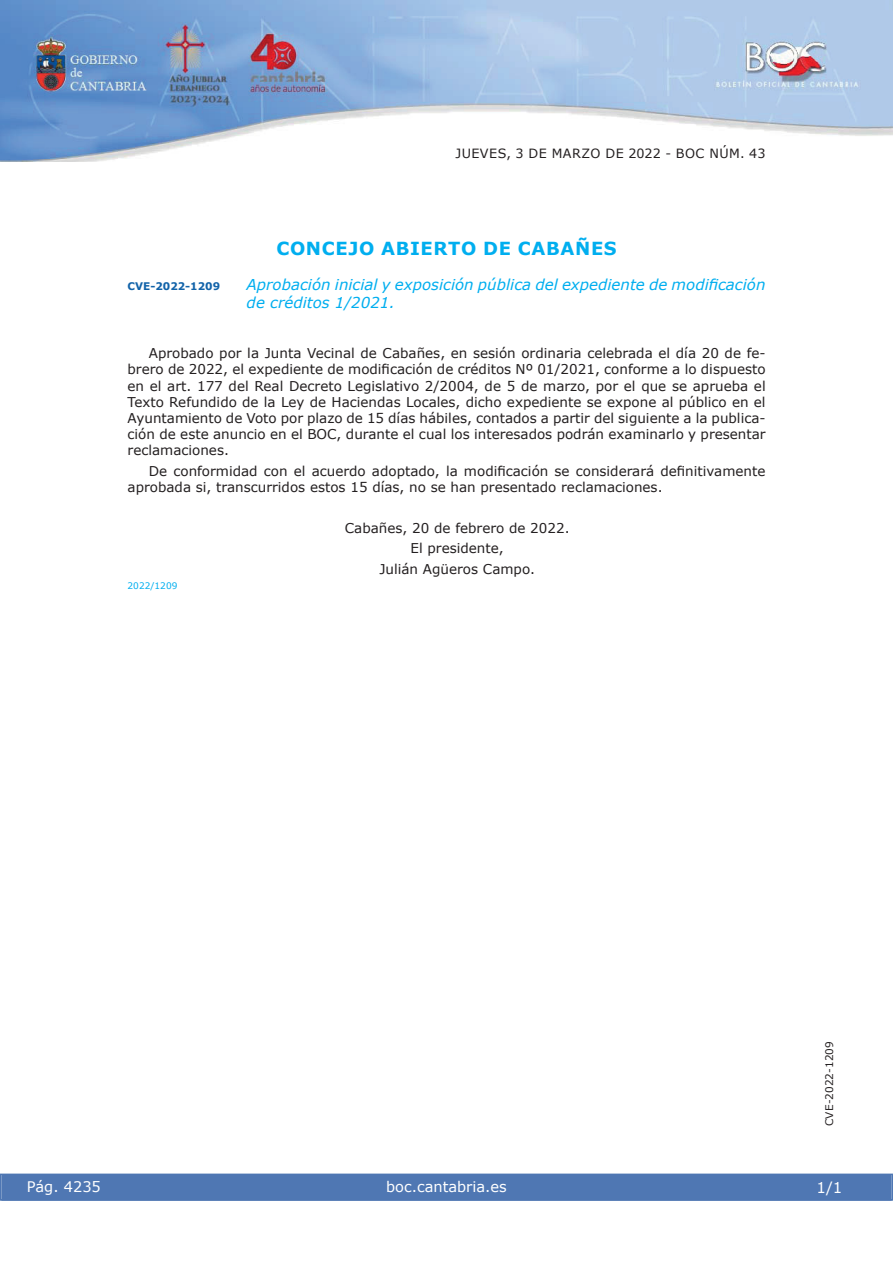
<style>
.page{position:relative;width:893px;height:1263px;background:#fff}
.page>*{position:absolute;margin:0;border:0;box-sizing:border-box;transform-origin:0 0}
.t1{font:700 18px "Verdana";letter-spacing:.035em;color:#00aeef}
.t2{font:italic 15px/18px "Verdana";color:#00aeef}
.t3{font:15px "Verdana";color:#fff}
.t4{font:14.55px "Verdana";color:#fff}
.t5{font:13.5px/16.2px "Verdana";color:#231f20;text-align:justify}
.t6{font:12.75px "Verdana";letter-spacing:.035em;color:#231f20}
.t7{font:10.5px "Verdana";color:#231f20}
.t8{font:700 10.5px "Verdana";color:#1263a9}
.t9{font:9px "Verdana";color:#00aeef}
</style>
<div class="page">
<img style="left:0;top:0;width:893px;height:161px">
<div style="left:1px;top:1174px;width:890px;height:27px;background:#4f77b3"></div>
<div style="left:0;top:1174px;width:893px;height:27px;border:1px solid #4f77b3"></div>
<p class="t6" style="left:455px;top:145px;width:311px">JUEVES, 3 DE MARZO DE 2022 - BOC NÚM. 43</p>
<h1 class="t1" style="left:276px;top:237px;width:342px">CONCEJO ABIERTO DE CABAÑES</h1>
<p class="t8" style="left:128px;top:279px;width:94px">CVE-2022-1209</p>
<p class="t2" style="left:247px;top:275px;width:520px">Aprobación inicial y exposición pública del expediente de modificación de créditos 1/2021.</p>
<p class="t5" style="left:128px;top:345px;width:640px;text-indent:21px">Aprobado por la Junta Vecinal de Cabañes, en sesión ordinaria celebrada el día 20 de fe&shy;brero de 2022, el expediente de modificación de créditos Nº 01/2021, conforme a lo dispuesto en el art. 177 del Real Decreto Legislativo 2/2004, de 5 de marzo, por el que se aprueba el Texto Refundido de la Ley de Haciendas Locales, dicho expediente se expone al público en el Ayuntamiento de Voto por plazo de 15 días hábiles, contados a partir del siguiente a la publica&shy;ción de este anuncio en el BOC, durante el cual los interesados podrán examinarlo y presentar reclamaciones.</p>
<p class="t5" style="left:128px;top:462px;width:639px;text-indent:21px">De conformidad con el acuerdo adoptado, la modificación se considerará definitivamente aprobada si, transcurridos estos 15 días, no se han presentado reclamaciones.</p>
<p class="t5" style="left:345px;top:517px;width:226px;line-height:20.4px;text-align:center">Cabañes, 20 de febrero de 2022.<br>El presidente,<br>Julián Agüeros Campo.</p>
<p class="t9" style="left:128px;top:580px;width:51px">2022/1209</p>
<p class="t4" style="left:27px;top:1177px;width:76px">Pág. 4235</p>
<p class="t4" style="left:386px;top:1178px;width:122px">boc.cantabria.es</p>
<p class="t7" style="left:823px;top:1126px;width:87px;rotate:-90deg">CVE-2022-1209</p>
<p class="t3" style="left:816px;top:1178px;width:27px">1/1</p>
</div>
